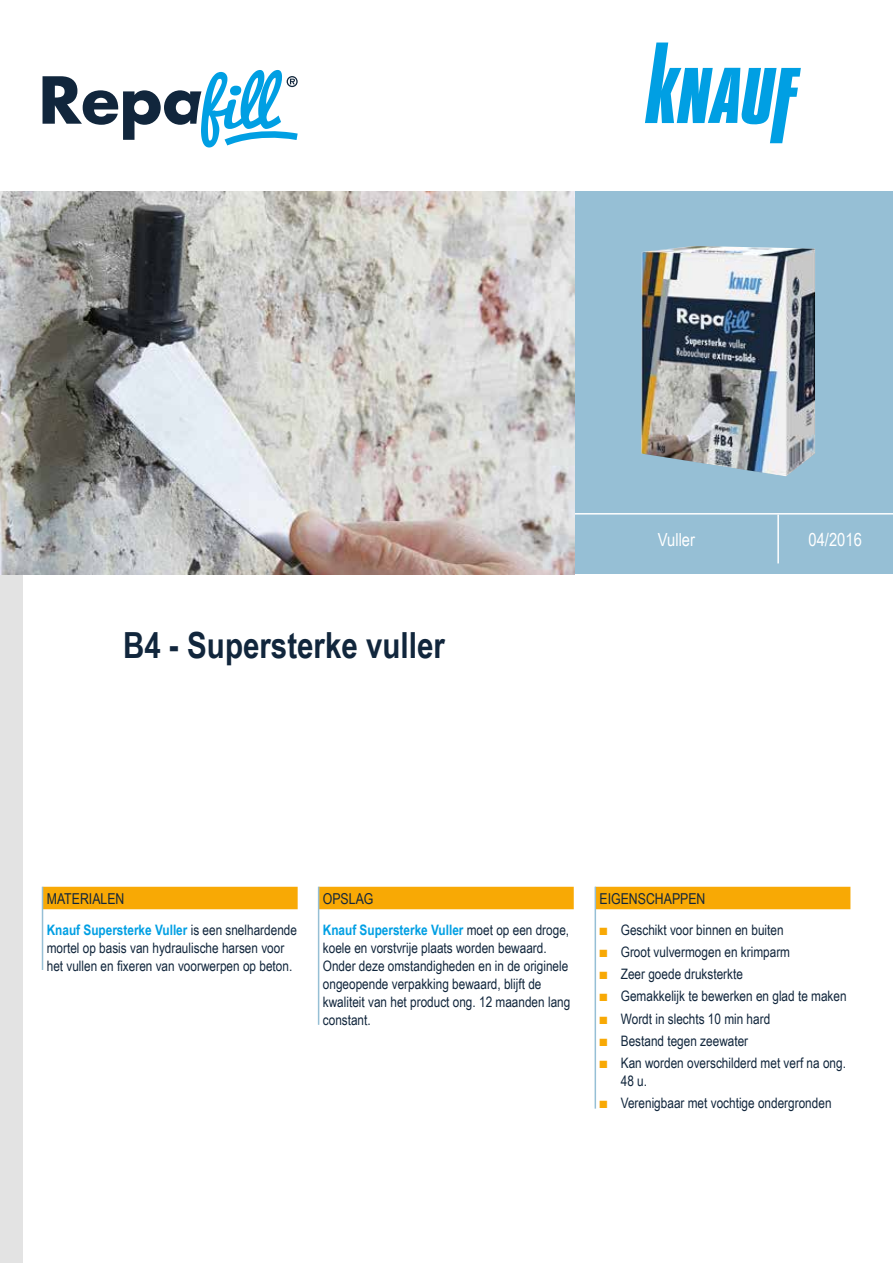
<style>
.page{position:relative;width:893px;height:1263px;background:#fff}
.page>*{position:absolute;margin:0;border:0;box-sizing:border-box;transform-origin:0 0}
.t1{font:700 36px "Arial Narrow";color:#11263c}
.t2{font:18px "Arial Narrow";color:#fff}
.t3{font:15px "Arial Narrow";color:#11263c}
.t4{font:14.4px/18px "Arial Narrow";color:#11263c}
.s1{font-weight:700;color:#009fe3}
.s2{color:#f8a905}
</style>
<div class="page">
<div style="left:0;top:191px;width:893px;height:383px;background:#96bfd5"></div>
<div style="left:0;top:192px;width:22px;height:1071px;background:#e3e3e3"></div>
<hr style="left:574px;top:513px;width:319px;height:1px;background:#fff">
<hr style="left:777px;top:514px;width:2px;height:49px;background:#fff">
<img style="left:641px;top:246px;width:174px;height:230px">
<img style="left:0;top:191px;width:574px;height:383px">
<svg style="left:43px;top:70px;width:255px;height:77px"></svg>
<svg style="left:645px;top:43px;width:156px;height:100px"></svg>
<div style="left:43px;top:887px;width:255px;height:22px;background:#f8a905"></div>
<div style="left:319px;top:887px;width:255px;height:22px;background:#f8a905"></div>
<div style="left:595px;top:887px;width:255px;height:22px;background:#f8a905"></div>
<hr style="left:42px;top:887px;width:1px;height:83px;background:#96bfd5">
<hr style="left:318px;top:887px;width:1px;height:138px;background:#96bfd5">
<hr style="left:595px;top:887px;width:1px;height:221px;background:#96bfd5">
<h1 class="t1" style="left:123px;top:618px;width:323px">B4 - Supersterke vuller</h1>
<p class="t2" style="left:658px;top:526px;width:39px">Vuller</p>
<p class="t2" style="left:808px;top:526px;width:55px">04/2016</p>
<p class="t3" style="left:47px;top:888px;width:79px">MATERIALEN</p>
<p class="t4" style="left:47px;top:920px;width:252px"><span class="s1">Knauf Supersterke Vuller</span> is een snelhardende mortel op basis van hydraulische harsen voor het vullen en fixeren van voorwerpen op beton.</p>
<p class="t3" style="left:323px;top:888px;width:52px">OPSLAG</p>
<p class="t4" style="left:323px;top:920px;width:249px"><span class="s1">Knauf Supersterke Vuller</span> moet op een droge, koele en vorstvrije plaats worden bewaard.<br>Onder deze omstandigheden en in de originele ongeopende verpakking bewaard, blijft de kwaliteit van het product ong. 12 maanden lang constant.</p>
<p class="t3" style="left:600px;top:888px;width:107px">EIGENSCHAPPEN</p>
<p class="t4" style="left:600px;top:920px;width:186px"><span class="s2">■</span> Geschikt voor binnen en buiten</p>
<p class="t4" style="left:600px;top:942px;width:192px"><span class="s2">■</span> Groot vulvermogen en krimparm</p>
<p class="t4" style="left:600px;top:964px;width:145px"><span class="s2">■</span> Zeer goede druksterkte</p>
<p class="t4" style="left:600px;top:987px;width:249px"><span class="s2">■</span> Gemakkelijk te bewerken en glad te maken</p>
<p class="t4" style="left:600px;top:1009px;width:172px"><span class="s2">■</span> Wordt in slechts 10 min hard</p>
<p class="t4" style="left:600px;top:1031px;width:150px"><span class="s2">■</span> Bestand tegen zeewater</p>
<p class="t4" style="left:621px;top:1053px;width:227px;text-indent:-21px"><span class="s2">■</span> Kan worden overschilderd met verf na ong.<br>48 u.</p>
<p class="t4" style="left:600px;top:1094px;width:233px"><span class="s2">■</span> Verenigbaar met vochtige ondergronden</p>
</div>
